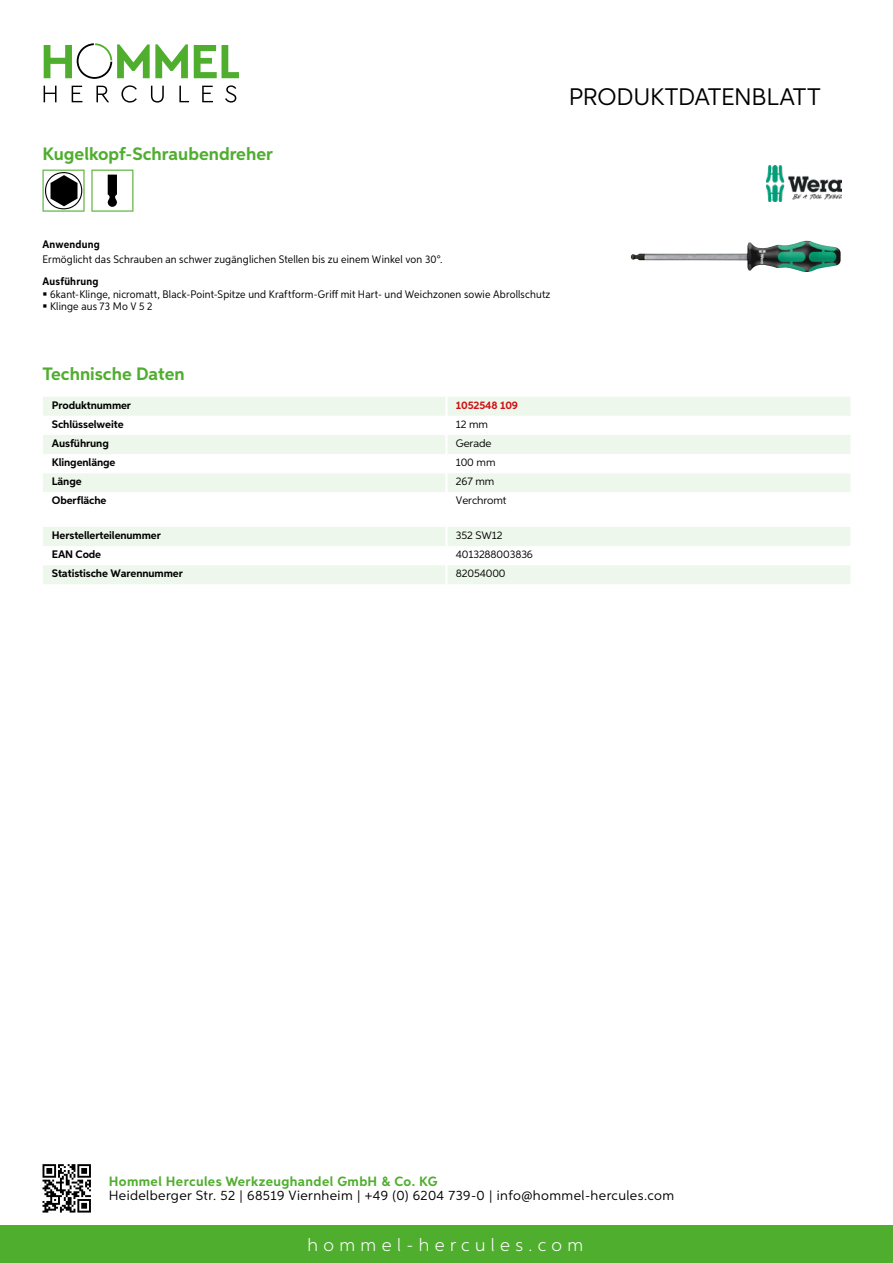
<style>
.page{position:relative;width:893px;height:1263px;background:#fff}
.page>*{position:absolute;margin:0;border:0;box-sizing:border-box;transform-origin:0 0}
.t1{font:24px "Aspira";letter-spacing:-.01em;color:#000}
.t2{font:700 18px "Aspira";color:#50ae2f}
.t3{font:300 18px "Aspira";letter-spacing:.3em;color:#fff}
.t4{font:13.5px "Aspira";letter-spacing:.03em;color:#000}
.t5{font:700 13.5px "Aspira";letter-spacing:.03em;color:#50ae2f}
.t6{font:10.95px/12.8px "Aspira Nar";letter-spacing:.015em;color:#000}
.t7{font:700 10.95px "Aspira";letter-spacing:-.01em;color:#000}
.t8{font:10.95px "Aspira";letter-spacing:-.01em;color:#000}
.t9{font:700 10.95px "Aspira Nar";letter-spacing:.02em;color:#000}
.t10{font:700 10.95px "Aspira";letter-spacing:-.01em;color:#cd1013}
</style>
<div class="page">
<div style="left:0;top:1226px;width:893px;height:37px;background:#50ae2f"></div>
<svg style="left:43px;top:1164px;width:48px;height:48px"></svg>
<svg style="left:194px;top:45px;width:45px;height:33px"></svg>
<svg style="left:44px;top:43px;width:144px;height:36px"></svg>
<svg style="left:44px;top:86px;width:13px;height:16px"></svg>
<svg style="left:72px;top:86px;width:10px;height:16px"></svg>
<svg style="left:96px;top:86px;width:13px;height:16px"></svg>
<svg style="left:121px;top:85px;width:16px;height:18px"></svg>
<svg style="left:151px;top:86px;width:13px;height:17px"></svg>
<svg style="left:179px;top:86px;width:10px;height:16px"></svg>
<svg style="left:202px;top:86px;width:11px;height:16px"></svg>
<svg style="left:225px;top:85px;width:11px;height:18px"></svg>
<div style="left:43px;top:397px;width:807px;height:19px;background:#eef7eb"></div>
<svg style="left:43px;top:435px;width:807px;height:57px;fill:#eef7eb"></svg>
<hr style="left:445px;top:397px;width:3px;height:19px;background:#fff">
<hr style="left:445px;top:435px;width:3px;height:19px;background:#fff">
<hr style="left:445px;top:454px;width:3px;height:19px;background:#fff">
<hr style="left:445px;top:473px;width:3px;height:19px;background:#fff">
<svg style="left:43px;top:527px;width:807px;height:57px"></svg>
<hr style="left:445px;top:565px;width:3px;height:19px;background:#fff">
<svg style="left:43px;top:170px;width:42px;height:42px"></svg>
<svg style="left:91px;top:170px;width:42px;height:42px"></svg>
<img style="left:630px;top:241px;width:211px;height:31px">
<img style="left:766px;top:166px;width:76px;height:36px">
<h2 class="t2" style="left:43px;top:142px;width:232px">Kugelkopf-Schraubendreher</h2>
<h1 class="t1" style="left:569px;top:82px;width:253px">Produktdatenblatt</h1>
<p class="t9" style="left:43px;top:237px;width:59px">Anwendung</p>
<p class="t6" style="left:43px;top:252px;width:401px">Ermöglicht das Schrauben an schwer zugänglichen Stellen bis zu einem Winkel von 30°.</p>
<p class="t9" style="left:43px;top:274px;width:58px">Ausführung</p>
<p class="t6" style="left:50px;top:287px;width:502px">6kant-Klinge, nicromatt, Black-Point-Spitze und Kraftform-Griff mit Hart- und Weichzonen sowie Abrollschutz<br>Klinge aus 73 Mo V 5 2</p>
<h2 class="t2" style="left:43px;top:362px;width:144px">Technische Daten</h2>
<p class="t7" style="left:52px;top:398px;width:81px">Produktnummer</p>
<p class="t10" style="left:456px;top:398px;width:64px">1052548 109</p>
<p class="t7" style="left:52px;top:417px;width:73px">Schlüsselweite</p>
<p class="t8" style="left:456px;top:417px;width:34px">12 mm</p>
<p class="t7" style="left:52px;top:436px;width:58px">Ausführung</p>
<p class="t8" style="left:456px;top:436px;width:37px">Gerade</p>
<p class="t7" style="left:52px;top:455px;width:65px">Klingenlänge</p>
<p class="t8" style="left:456px;top:456px;width:41px">100 mm</p>
<p class="t7" style="left:52px;top:475px;width:31px">Länge</p>
<p class="t8" style="left:456px;top:475px;width:40px">267 mm</p>
<p class="t7" style="left:52px;top:494px;width:56px">Oberfläche</p>
<p class="t8" style="left:456px;top:494px;width:52px">Verchromt</p>
<p class="t7" style="left:52px;top:528px;width:111px">Herstellerteilenummer</p>
<p class="t8" style="left:456px;top:528px;width:48px">352 SW12</p>
<p class="t7" style="left:52px;top:547px;width:51px">EAN Code</p>
<p class="t8" style="left:456px;top:547px;width:79px">4013288003836</p>
<p class="t7" style="left:52px;top:566px;width:132px">Statistische Warennummer</p>
<p class="t8" style="left:456px;top:567px;width:51px">82054000</p>
<p class="t5" style="left:109px;top:1172px;width:330px">Hommel Hercules Werkzeughandel GmbH &amp; Co. KG</p>
<p class="t4" style="left:109px;top:1187px;width:567px">Heidelberger Str. 52 | 68519 Viernheim | +49 (0) 6204 739-0 | info@hommel-hercules.com</p>
<h2 class="t3" style="left:307px;top:1234px;width:277px">hommel-hercules.com</h2>
</div>
